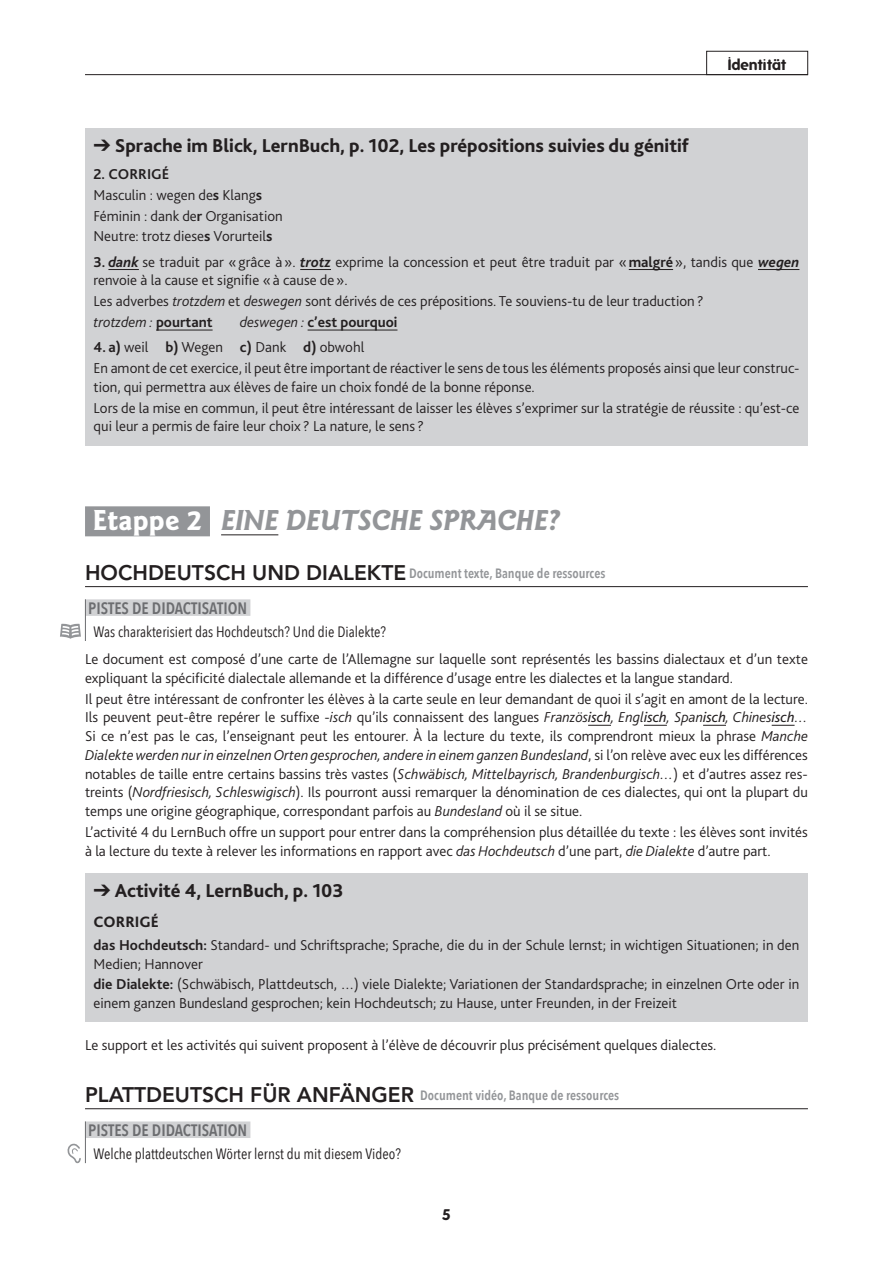
<style>
.page{position:relative;width:893px;height:1263px;background:#fff}
.page>*{position:absolute;margin:0;border:0;box-sizing:border-box;transform-origin:0 0}
.t1{font:italic 700 30px "Goudy Sans Std";color:#939598}
.t2{font:800 19.5px "Bliss 2";color:#231f20}
.t3{font:600 16.5px "Avenir Next Condensed";color:#6c6d70}
.t4{font:800 15.75px "Bliss 2";color:#231f20}
.t5{font:300 15px/18.8px "Bliss 2";color:#231f20}
.t6{font:15px "Avenir Next Condensed";color:#231f20}
.t7{font:700 15px "Bliss 2";color:#231f20}
.t8{font:700 15px "Folks";color:#231f20}
.t9{font:600 13.5px "Avenir Next Condensed";color:#939598}
.s1{font-weight:700}
.s2{font-weight:700;font-style:italic}
.s3{font-style:italic}
.s4{font-weight:300;font-style:italic}
.s5{font-style:normal;color:#fff}
.s6{font-family:"Avenir LT Std";font-weight:800;font-size:21px;color:#231f20}
.s7{font-weight:400;font-style:italic}
</style>
<div class="page">
<div style="left:85px;top:128px;width:723px;height:318px;background:#d1d2d4"></div>
<div style="left:85px;top:873px;width:723px;height:149px;background:#d1d2d4"></div>
<hr style="left:85px;top:74px;width:723px;height:1px;background:#231f20">
<hr style="left:108px;top:269px;width:31px;height:1px;background:#231f20">
<hr style="left:300px;top:269px;width:31px;height:1px;background:#231f20">
<hr style="left:629px;top:269px;width:44px;height:1px;background:#231f20">
<hr style="left:758px;top:269px;width:41px;height:1px;background:#231f20">
<hr style="left:156px;top:330px;width:57px;height:1px;background:#231f20">
<hr style="left:308px;top:330px;width:89px;height:1px;background:#231f20">
<div style="left:85px;top:506px;width:125px;height:30px;background:#939598"></div>
<hr style="left:221px;top:534px;width:57px;height:1px;background:#231f20">
<hr style="left:85px;top:586px;width:723px;height:1px;background:#231f20">
<div style="left:85px;top:599px;width:165px;height:17px;background:#d1d2d4"></div>
<svg style="left:588px;top:725px;width:23px;height:1px"></svg>
<svg style="left:644px;top:725px;width:23px;height:1px"></svg>
<svg style="left:703px;top:725px;width:23px;height:1px"></svg>
<svg style="left:772px;top:725px;width:23px;height:1px"></svg>
<hr style="left:85px;top:1108px;width:723px;height:1px;background:#231f20">
<div style="left:85px;top:1121px;width:165px;height:17px;background:#d1d2d4"></div>
<hr style="left:85px;top:599px;width:1px;height:42px;background:#6c6d70">
<svg style="left:60px;top:624px;width:21px;height:15px"></svg>
<hr style="left:85px;top:1121px;width:1px;height:42px;background:#6c6d70">
<svg style="left:67px;top:1143px;width:14px;height:21px"></svg>
<div style="left:706px;top:51px;width:102px;height:24px;border:1px solid #231f20"></div>
<p class="t8" style="left:728px;top:56px;width:60px">Identität</p>
<h2 class="t2" style="left:94px;top:133px;width:597px">➔ Sprache im Blick, LernBuch, p. 102, Les prépositions suivies du génitif</h2>
<p class="t5" style="left:94px;top:163px;width:191px;line-height:20.9px"><span class="s1">2. CORRIGÉ<br></span>Masculin : wegen de<span class="s1">s</span> Klang<span class="s1">s<br></span>Féminin : dank de<span class="s1">r</span> Organisation<br>Neutre: trotz diese<span class="s1">s</span> Vorurteil<span class="s1">s</span></p>
<p class="t5" style="left:94px;top:252px;width:707px"><span class="s1">3.</span> <span class="s2">dank</span> se traduit par «grâce à». <span class="s2">trotz</span> exprime la concession et peut être traduit par «<span class="s1">malgré</span>», tandis que <span class="s2">wegen </span>renvoie à la cause et signifie «à cause de».</p>
<p class="t5" style="left:94px;top:290px;width:611px;line-height:20.9px">Les adverbes <span class="s3">trotzdem</span> et <span class="s3">deswegen</span> sont dérivés de ces prépositions. Te souviens-tu de leur traduction? <span class="s3">trotzdem :</span> <span class="s1">pourtant</span></p>
<p class="t7" style="left:240px;top:313px;width:159px"><span class="s4">deswegen :</span> c’est pourquoi</p>
<p class="t5" style="left:94px;top:336px;width:707px;line-height:20.9px"><span class="s1">4. a)</span> weil <span class="s1">b)</span> Wegen <span class="s1">c)</span> Dank <span class="s1">d)</span> obwohl<br>En amont de cet exercice, il peut être important de réactiver le sens de tous les éléments proposés ainsi que leur construc-</p>
<p class="t5" style="left:94px;top:376px;width:707px;line-height:20.9px">tion, qui permettra aux élèves de faire un choix fondé de la bonne réponse.<br>Lors de la mise en commun, il peut être intéressant de laisser les élèves s’exprimer sur la stratégie de réussite : qu’est-ce</p>
<p class="t5" style="left:94px;top:417px;width:332px">qui leur a permis de faire leur choix ? La nature, le sens ?</p>
<h1 class="t1" style="left:93px;top:503px;width:469px"><span class="s5">Etappe 2</span> EINE DEUTSCHE SPRACHE?</h1>
<p class="t9" style="left:85px;top:565px;width:522px"><span class="s6">HOCHDEUTSCH UND DIALEKTE</span> Document texte, Banque de ressources</p>
<p class="t3" style="left:88px;top:598px;width:160px">Pistes de didactisation</p>
<p class="t6" style="left:93px;top:622px;width:294px">Was charakterisiert das Hochdeutsch? Und die Dialekte?</p>
<p class="t5" style="left:85px;top:649px;width:724px">Le document est composé d’une carte de l’Allemagne sur laquelle sont représentés les bassins dialectaux et d’un texte expliquant la spécificité dialectale allemande et la différence d’usage entre les dialectes et la langue standard.</p>
<p class="t5" style="left:85px;top:689px;width:724px;text-align:justify">Il peut être intéressant de confronter les élèves à la carte seule en leur demandant de quoi il s’agit en amont de la lecture.<br>Ils peuvent peut-être repérer le suffixe -<span class="s3">isch</span> qu’ils connaissent des langues <span class="s3">Französ</span><span class="s7">isch</span><span class="s3">, Engl</span><span class="s7">isch</span><span class="s3">, Span</span><span class="s7">isch</span><span class="s3">, Chines</span><span class="s7">isch</span><span class="s3">… </span>Si ce n’est pas le cas, l’enseignant peut les entourer. À la lecture du texte, ils comprendront mieux la phrase <span class="s3">Manche Dialekte werden nur in einzelnen Orten gesprochen, andere in einem ganzen Bundesland</span>, si l’on relève avec eux les différences notables de taille entre certains bassins très vastes (<span class="s3">Schwäbisch, Mittelbayrisch, Brandenburgisch…</span>) et d’autres assez res&shy;treints (<span class="s3">Nordfriesisch, Schleswigisch</span>). Ils pourront aussi remarquer la dénomination de ces dialectes, qui ont la plupart du temps une origine géographique, correspondant parfois au <span class="s3">Bundesland</span> où il se situe.</p>
<p class="t5" style="left:85px;top:822px;width:724px">L’activité 4 du LernBuch offre un support pour entrer dans la compréhension plus détaillée du texte : les élèves sont invités à la lecture du texte à relever les informations en rapport avec <span class="s3">das Hochdeutsch</span> d’une part, <span class="s3">die Dialekte</span> d’autre part.</p>
<h2 class="t2" style="left:94px;top:879px;width:252px">➔ Activité 4, LernBuch, p. 103</h2>
<p class="t4" style="left:94px;top:912px;width:67px">CORRIGÉ</p>
<p class="t5" style="left:94px;top:935px;width:707px"><span class="s1">das Hochdeutsch:</span> Standard- und Schriftsprache; Sprache, die du in der Schule lernst; in wichtigen Situationen; in den<br>Medien; Hannover</p>
<p class="t5" style="left:94px;top:975px;width:707px"><span class="s1">die Dialekte:</span> (Schwäbisch, Plattdeutsch, …) viele Dialekte; Variationen der Standardsprache; in einzelnen Orte oder in einem ganzen Bundesland gesprochen; kein Hochdeutsch; zu Hause, unter Freunden, in der Freizeit</p>
<p class="t5" style="left:85px;top:1035px;width:633px">Le support et les activités qui suivent proposent à l’élève de découvrir plus précisément quelques dialectes.</p>
<p class="t9" style="left:85px;top:1087px;width:536px"><span class="s6">PLATTDEUTSCH FÜR ANFÄNGER</span> Document vidéo, Banque de ressources</p>
<p class="t3" style="left:88px;top:1120px;width:160px">Pistes de didactisation</p>
<p class="t6" style="left:93px;top:1144px;width:309px">Welche plattdeutschen Wörter lernst du mit diesem Video?</p>
<p class="t8" style="left:442px;top:1205px;width:10px">5</p>
</div>
